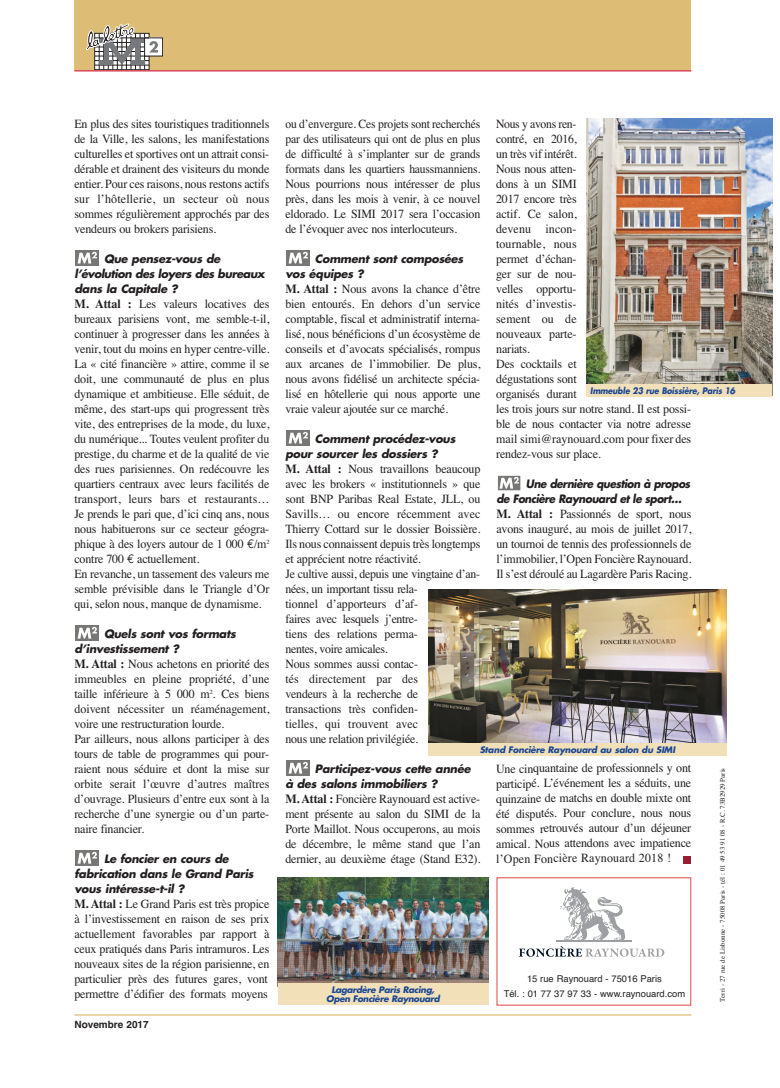
<style>
.page{position:relative;width:780px;height:1088px;background:#fff}
.page>*{position:absolute;margin:0;border:0;box-sizing:border-box;transform-origin:0 0}
.t1{font:12.5px/15px "Times";letter-spacing:-.015em;color:#231f20;text-align:justify;scale:.96 1}
.t2{font:12.5px/15px "Times";letter-spacing:-.015em;color:#231f20;scale:.94 1}
.t3{font:12.5px/15px "Times";letter-spacing:-.015em;color:#231f20;text-align:justify;scale:.93 1}
.t4{font:italic 700 11.25px/15px "Futura";letter-spacing:-.02em;color:#231f20}
.t5{font:italic 700 11.25px/15px "Futura";letter-spacing:-.04em;color:#231f20}
.t6{font:italic 700 11.25px/15px "Futura";letter-spacing:-.04em;color:#231f20;scale:.94 1}
.t7{font:700 10px "Helvetica";color:#231f20}
.t8{font:9.38px/14.8px "Helvetica";color:#231f20;text-align:center}
.t9{font:italic 700 8.75px/8.8px "Futura";letter-spacing:-.02em;color:#1a4694;text-align:center}
.t10{font:italic 700 8.75px "Futura";letter-spacing:-.02em;color:#1a4694;scale:.9 1}
.t11{font:6.88px "Times";color:#231f20}
.s1{font-weight:700}
.s2{font-family:"Euro Mono"}
</style>
<div class="page">
<svg style="left:286px;top:430px;width:24px;height:15px"></svg>
<svg style="left:288px;top:432px;width:20px;height:11px"></svg>
<svg style="left:286px;top:250px;width:24px;height:15px"></svg>
<svg style="left:288px;top:252px;width:20px;height:11px"></svg>
<svg style="left:286px;top:760px;width:24px;height:15px"></svg>
<svg style="left:288px;top:762px;width:20px;height:11px"></svg>
<svg style="left:76px;top:625px;width:23px;height:15px"></svg>
<svg style="left:78px;top:627px;width:19px;height:11px"></svg>
<svg style="left:76px;top:250px;width:23px;height:15px"></svg>
<svg style="left:78px;top:252px;width:19px;height:11px"></svg>
<svg style="left:76px;top:850px;width:23px;height:15px"></svg>
<svg style="left:78px;top:852px;width:19px;height:11px"></svg>
<div style="left:74px;top:0;width:617px;height:71px;background:#ddbd76"></div>
<hr style="left:74px;top:70px;width:617px;height:1px;background:#d63050">
<svg style="left:97px;top:35px;width:50px;height:33px"></svg>
<div style="left:95px;top:33px;width:54px;height:37px;border:1px solid #231f20"></div>
<hr style="left:99px;top:33px;width:1px;height:37px;background:#231f20">
<hr style="left:103px;top:33px;width:1px;height:37px;background:#231f20">
<hr style="left:108px;top:33px;width:1px;height:37px;background:#231f20">
<hr style="left:113px;top:33px;width:1px;height:37px;background:#231f20">
<hr style="left:117px;top:33px;width:1px;height:37px;background:#231f20">
<hr style="left:122px;top:33px;width:1px;height:37px;background:#231f20">
<hr style="left:126px;top:33px;width:1px;height:37px;background:#231f20">
<hr style="left:131px;top:33px;width:1px;height:37px;background:#231f20">
<hr style="left:135px;top:33px;width:1px;height:37px;background:#231f20">
<hr style="left:140px;top:33px;width:1px;height:37px;background:#231f20">
<hr style="left:144px;top:33px;width:1px;height:37px;background:#231f20">
<hr style="left:95px;top:42px;width:54px;height:1px;background:#231f20">
<hr style="left:95px;top:47px;width:54px;height:1px;background:#231f20">
<hr style="left:95px;top:51px;width:54px;height:1px;background:#231f20">
<hr style="left:95px;top:56px;width:54px;height:1px;background:#231f20">
<hr style="left:95px;top:60px;width:54px;height:1px;background:#231f20">
<hr style="left:95px;top:65px;width:54px;height:1px;background:#231f20">
<hr style="left:131px;top:38px;width:13px;height:4px;background:#76787b">
<hr style="left:131px;top:61px;width:13px;height:4px;background:#76787b">
<div style="left:135px;top:41px;width:5px;height:21px;background:#76787b"></div>
<div style="left:145px;top:38px;width:18px;height:18px;background:#fff"></div>
<div style="left:144px;top:38px;width:19px;height:18px;border:1px solid #231f20"></div>
<svg style="left:149px;top:41px;width:9px;height:12px"></svg>
<hr style="left:95px;top:38px;width:54px;height:1px;background:#231f20">
<svg style="left:86px;top:24px;width:52px;height:41px"></svg>
<hr style="left:74px;top:1014px;width:617px;height:1px;background:#ddbd76">
<div style="left:683px;top:856px;width:8px;height:7px;background:#961d32"></div>
<div style="left:496px;top:877px;width:195px;height:129px;border:1px solid #e36d66"></div>
<svg style="left:519px;top:887px;width:145px;height:70px"></svg>
<div style="left:497px;top:475px;width:23px;height:16px;background:#777775"></div>
<svg style="left:499px;top:477px;width:19px;height:12px"></svg>
<img style="left:428px;top:590px;width:298px;height:153px">
<img style="left:278px;top:877px;width:210px;height:106px">
<div style="left:278px;top:983px;width:210px;height:22px;background:#f1e0b8"></div>
<div style="left:428px;top:743px;width:298px;height:12px;background:#f1e0b8"></div>
<img style="left:586px;top:119px;width:186px;height:265px">
<div style="left:586px;top:384px;width:186px;height:13px;background:#f1e0b8"></div>
<p class="t1" style="left:74px;top:116px;width:205px">En plus des sites touristiques traditionnels de la Ville, les salons, les manifestations culturelles et sportives ont un attrait consi&shy;dérable et drainent des visiteurs du monde entier. Pour ces raisons, nous restons actifs sur l’hôtellerie, un secteur où nous sommes régulièrement approchés par des vendeurs ou brokers parisiens.</p>
<p class="t5" style="left:74px;top:252px;width:192px;text-indent:30px">Que pensez-vous de l’évolution des loyers des bureaux dans la Capitale ?</p>
<p class="t1" style="left:74px;top:296px;width:205px;text-align:left"><span class="s1">M. Attal :</span> Les valeurs locatives des bureaux parisiens vont, me semble-t-il, continuer à progresser dans les années à venir, tout du moins en hyper centre-ville.<br>La « cité financière » attire, comme il se doit, une communauté de plus en plus dynamique et ambitieuse. Elle séduit, de même, des start-ups qui progressent très vite, des entreprises de la mode, du luxe, du numérique... Toutes veulent profiter du prestige, du charme et de la qualité de vie des rues parisiennes. On redécouvre les quartiers centraux avec leurs facilités de transport, leurs bars et restaurants… Je prends le pari que, d’ici cinq ans, nous nous habituerons sur ce secteur géogra&shy;phique à des loyers autour de 1 000 <span class="s2">€</span>/m<sup>2 </sup>contre 700 <span class="s2">€</span> actuellement.<br>En revanche, un tassement des valeurs me semble prévisible dans le Triangle d’Or qui, selon nous, manque de dynamisme.</p>
<p class="t4" style="left:74px;top:627px;width:163px;text-indent:30px">Quels sont vos formats d’investissement ?</p>
<p class="t1" style="left:74px;top:656px;width:205px;text-align:left"><span class="s1">M. Attal :</span> Nous achetons en priorité des immeubles en pleine propriété, d’une taille inférieure à 5 000 m<sup>2</sup>. Ces biens doivent nécessiter un réaménagement, voire une restructuration lourde.<br>Par ailleurs, nous allons participer à des tours de table de programmes qui pour&shy;raient nous séduire et dont la mise sur orbite serait l’œuvre d’autres maîtres d’ouvrage. Plusieurs d’entre eux sont à la recherche d’une synergie ou d’un parte&shy;naire financier.</p>
<p class="t4" style="left:74px;top:852px;width:181px;text-indent:30px">Le foncier en cours de fabrication dans le Grand Paris vous intéresse-t-il ?</p>
<p class="t1" style="left:74px;top:896px;width:205px"><span class="s1">M. Attal :</span> Le Grand Paris est très propice à l’investissement en raison de ses prix actuellement favorables par rapport à ceux pratiqués dans Paris intramuros. Les nouveaux sites de la région parisienne, en particulier près des futures gares, vont permettre d’édifier des formats moyens</p>
<p class="t7" style="left:74px;top:1019px;width:76px">Novembre 2017</p>
<p class="t3" style="left:285px;top:116px;width:211px">ou d’envergure. Ces projets sont recherchés par des utilisateurs qui ont de plus en plus de difficulté à s’implanter sur de grands formats dans les quartiers haussmanniens.<br>Nous pourrions nous intéresser de plus près, dans les mois à venir, à ce nouvel eldorado. Le SIMI 2017 sera l’occasion de l’évoquer avec nos interlocuteurs.</p>
<p class="t4" style="left:285px;top:252px;width:179px;text-indent:30px">Comment sont composées vos équipes ?</p>
<p class="t1" style="left:285px;top:281px;width:205px"><span class="s1">M. Attal :</span> Nous avons la chance d’être bien entourés. En dehors d’un service comptable, fiscal et administratif interna&shy;lisé, nous bénéficions d’un écosystème de conseils et d’avocats spécialisés, rompus aux arcanes de l’immobilier. De plus, nous avons fidélisé un architecte spécia&shy;lisé en hôtellerie qui nous apporte une vraie valeur ajoutée sur ce marché.</p>
<p class="t4" style="left:285px;top:432px;width:172px;text-indent:30px">Comment procédez-vous pour sourcer les dossiers ?</p>
<p class="t1" style="left:285px;top:461px;width:205px;text-align:left"><span class="s1">M. Attal :</span> Nous travaillons beaucoup avec les brokers « institutionnels » que sont BNP Paribas Real Estate, JLL, ou<br>Savills… ou encore récemment avec<br>Thierry Cottard sur le dossier Boissière.<br>Ils nous connaissent depuis très longtemps et apprécient notre réactivité.<br>Je cultive aussi, depuis une vingtaine d’an&shy;nées, un important tissu rela-<br>tionnel d’apporteurs d’af-<br>faires avec lesquels j’entre-<br>tiens des relations perma-<br>nentes, voire amicales.<br>Nous sommes aussi contac-<br>tés directement par des<br>vendeurs à la recherche de<br>transactions très confiden-<br>tielles, qui trouvent avec<br>nous une relation privilégiée.</p>
<p class="t4" style="left:285px;top:762px;width:187px;text-indent:30px">Participez-vous cette année à des salons immobiliers ?</p>
<p class="t1" style="left:285px;top:791px;width:205px"><span class="s1">M. Attal :</span> Foncière Raynouard est active&shy;ment présente au salon du SIMI de la Porte Maillot. Nous occuperons, au mois de décembre, le même stand que l’an dernier, au deuxième étage (Stand E32).</p>
<p class="t2" style="left:496px;top:116px;width:209px">Nous y avons ren-<br>contré, en 2016,<br>un très vif intérêt.<br>Nous nous atten-<br>dons à un SIMI<br>2017 encore très<br>actif. Ce salon,<br>devenu incon-<br>tournable, nous<br>permet d’échan-<br>ger sur de nou-<br>velles opportu-<br>nités d’investis-<br>sement ou de<br>nouveaux parte-<br>nariats.<br>Des cocktails et<br>dégustations sont<br>organisés durant<br>les trois jours sur notre stand. Il est possi&shy;ble de nous contacter via notre adresse mail simi@raynouard.com pour fixer des rendez-vous sur place.</p>
<p class="t6" style="left:496px;top:477px;width:208px;text-indent:30px">Une dernière question à propos de Foncière Raynouard et le sport…</p>
<p class="t1" style="left:496px;top:506px;width:205px"><span class="s1">M. Attal :</span> Passionnés de sport, nous avons inauguré, au mois de juillet 2017, un tournoi de tennis des professionnels de l’immobilier, l’Open Foncière Raynouard.<br>Il s’est déroulé au Lagardère Paris Racing.</p>
<p class="t10" style="left:590px;top:387px;width:163px">Immeuble 23 rue Boissière, Paris 16</p>
<p class="t9" style="left:479px;top:746px;width:197px">Stand Foncière Raynouard au salon du SIMI</p>
<p class="t1" style="left:496px;top:760px;width:205px">Une cinquantaine de professionnels y ont participé. L’événement les a séduits, une quinzaine de matchs en double mixte ont été disputés. Pour conclure, nous nous sommes retrouvés autour d’un déjeuner amical. Nous attendons avec impatience l’Open Foncière Raynouard 2018 !</p>
<p class="t11" style="left:718px;top:1001px;width:235px;rotate:-90deg">Terri - 27 rue de Lisbonne - 75008 Paris - tél : 01 49 53 91 08 - R.C. 73B2929 Paris</p>
<p class="t8" style="left:503px;top:971px;width:183px">15 rue Raynouard - 75016 Paris<br>Tél. : 01 77 37 97 33 - www.raynouard.com</p>
<p class="t9" style="left:326px;top:986px;width:115px">Lagardère Paris Racing,<br>Open Foncière Raynouard</p>
</div>
